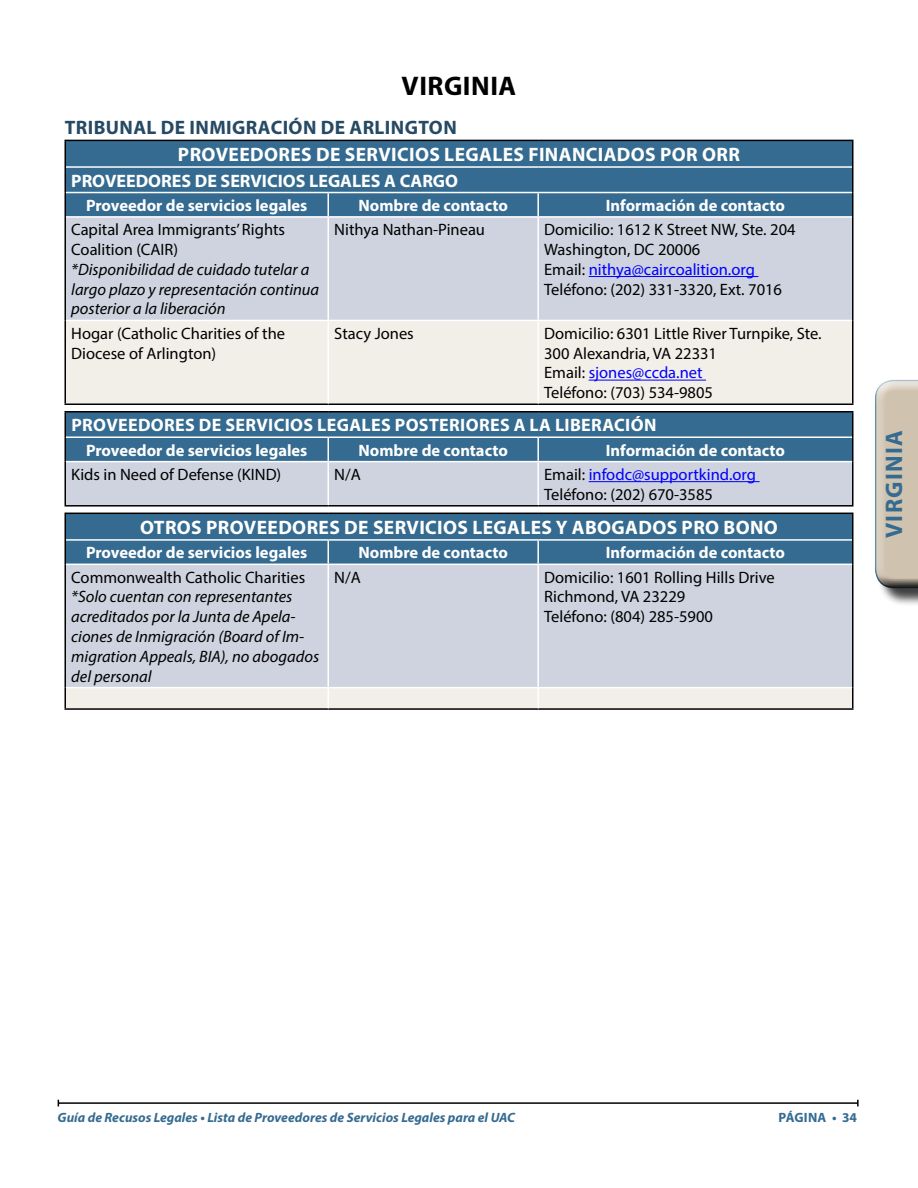
<style>
.page{position:relative;width:918px;height:1188px;background:#fff}
.page>*{position:absolute;margin:0;border:0;box-sizing:border-box;transform-origin:0 0}
.Text_style{font:700 27px "Myriad Pro";letter-spacing:.02em;color:#000}
.Text_style-2{font:700 24px "Myriad Pro";letter-spacing:.06em;color:#356b91}
.Providers_heading_Sp{font:700 19.5px "Myriad Pro";letter-spacing:.02em;color:#fff}
.Text_style-3{font:700 19.5px "Myriad Pro";letter-spacing:.02em;color:#264a64}
.Incare_and_Postrelea{font:700 18px "Myriad Pro";letter-spacing:.02em;color:#fff}
.Incare_and_Postrelea-2{font:700 18px "Myriad Pro";color:#fff}
.Text_style-4{font:16.5px/19.8px "Myriad Pro";color:#000}
.Text_style-5{font:italic 16.5px/19.8px "Myriad Pro";color:#000}
.Table_headins{font:700 16.5px "Myriad Pro";color:#fff}
.t1{font:italic 700 13.5px "Myriad Pro";color:#356b91}
.t2{font:700 13.5px "Myriad Pro";letter-spacing:.01em;color:#356b91}
.s1{font-style:normal}
.s2{color:#00f}
</style>
<div class="page">
<hr style="left:58px;top:1102px;width:800px;height:2px;background:#000">
<div style="left:66px;top:141px;width:786px;height:75px;background:#356b91"></div>
<div style="left:66px;top:218px;width:786px;height:102px;background:#ced3df"></div>
<div style="left:66px;top:321px;width:786px;height:83px;background:#f2efe9"></div>
<hr style="left:64px;top:140px;width:264px;height:1px;background:#000">
<hr style="left:64px;top:141px;width:2px;height:26px;background:#000">
<hr style="left:328px;top:140px;width:210px;height:1px;background:#000">
<hr style="left:538px;top:140px;width:315px;height:1px;background:#000">
<hr style="left:852px;top:141px;width:2px;height:26px;background:#000">
<hr style="left:64px;top:167px;width:2px;height:26px;background:#000">
<hr style="left:852px;top:167px;width:2px;height:26px;background:#000">
<hr style="left:64px;top:193px;width:2px;height:24px;background:#000">
<hr style="left:852px;top:193px;width:2px;height:24px;background:#000">
<hr style="left:64px;top:217px;width:2px;height:103px;background:#000">
<hr style="left:852px;top:217px;width:2px;height:103px;background:#000">
<hr style="left:64px;top:320px;width:2px;height:84px;background:#000">
<hr style="left:852px;top:320px;width:2px;height:84px;background:#000">
<hr style="left:64px;top:404px;width:264px;height:1px;background:#000">
<hr style="left:328px;top:404px;width:210px;height:1px;background:#000">
<hr style="left:538px;top:404px;width:315px;height:1px;background:#000">
<hr style="left:327px;top:193px;width:2px;height:23px;background:#fff">
<hr style="left:537px;top:193px;width:2px;height:23px;background:#fff">
<hr style="left:327px;top:218px;width:2px;height:102px;background:#fff">
<hr style="left:537px;top:218px;width:2px;height:102px;background:#fff">
<hr style="left:327px;top:321px;width:2px;height:83px;background:#fff">
<hr style="left:537px;top:321px;width:2px;height:83px;background:#fff">
<hr style="left:66px;top:166px;width:262px;height:2px;background:#fff">
<hr style="left:328px;top:166px;width:210px;height:2px;background:#fff">
<hr style="left:538px;top:166px;width:314px;height:2px;background:#fff">
<hr style="left:66px;top:192px;width:262px;height:1px;background:#fff">
<hr style="left:328px;top:192px;width:210px;height:1px;background:#fff">
<hr style="left:538px;top:192px;width:314px;height:1px;background:#fff">
<hr style="left:589px;top:276px;width:169px;height:1px;background:#00f">
<hr style="left:589px;top:380px;width:117px;height:1px;background:#00f">
<svg style="left:66px;top:412px;width:786px;height:93px;background:#7d9cb5"></svg>
<hr style="left:64px;top:411px;width:264px;height:1px;background:#000">
<hr style="left:64px;top:412px;width:2px;height:25px;background:#000">
<hr style="left:328px;top:411px;width:210px;height:1px;background:#000">
<hr style="left:538px;top:411px;width:315px;height:1px;background:#000">
<hr style="left:852px;top:412px;width:2px;height:25px;background:#000">
<hr style="left:64px;top:437px;width:2px;height:25px;background:#000">
<hr style="left:852px;top:437px;width:2px;height:25px;background:#000">
<hr style="left:64px;top:462px;width:2px;height:43px;background:#000">
<hr style="left:852px;top:462px;width:2px;height:43px;background:#000">
<hr style="left:64px;top:505px;width:264px;height:2px;background:#000">
<hr style="left:328px;top:505px;width:210px;height:2px;background:#000">
<hr style="left:538px;top:505px;width:315px;height:2px;background:#000">
<hr style="left:327px;top:438px;width:2px;height:23px;background:#fff">
<hr style="left:537px;top:438px;width:2px;height:23px;background:#fff">
<hr style="left:327px;top:462px;width:2px;height:43px;background:#fff">
<hr style="left:537px;top:462px;width:2px;height:43px;background:#fff">
<hr style="left:66px;top:436px;width:262px;height:2px;background:#fff">
<hr style="left:328px;top:436px;width:210px;height:2px;background:#fff">
<hr style="left:538px;top:436px;width:314px;height:2px;background:#fff">
<hr style="left:66px;top:461px;width:262px;height:1px;background:#fff">
<hr style="left:328px;top:461px;width:210px;height:1px;background:#fff">
<hr style="left:538px;top:461px;width:314px;height:1px;background:#fff">
<hr style="left:589px;top:481px;width:171px;height:1px;background:#00f">
<div style="left:65px;top:513px;width:788px;height:27px;background:#356b91"></div>
<div style="left:66px;top:541px;width:786px;height:23px;background:#356b91"></div>
<div style="left:66px;top:565px;width:786px;height:122px;background:#ced3df"></div>
<div style="left:66px;top:688px;width:786px;height:20px;background:#f2efe9"></div>
<hr style="left:64px;top:513px;width:264px;height:1px;background:#000">
<hr style="left:64px;top:514px;width:2px;height:26px;background:#000">
<hr style="left:328px;top:513px;width:210px;height:1px;background:#000">
<hr style="left:538px;top:513px;width:315px;height:1px;background:#000">
<hr style="left:852px;top:514px;width:2px;height:26px;background:#000">
<hr style="left:64px;top:540px;width:2px;height:24px;background:#000">
<hr style="left:852px;top:540px;width:2px;height:24px;background:#000">
<hr style="left:64px;top:564px;width:2px;height:124px;background:#000">
<hr style="left:852px;top:564px;width:2px;height:124px;background:#000">
<hr style="left:64px;top:688px;width:2px;height:20px;background:#000">
<hr style="left:852px;top:688px;width:2px;height:20px;background:#000">
<hr style="left:64px;top:708px;width:264px;height:2px;background:#000">
<hr style="left:328px;top:708px;width:210px;height:2px;background:#000">
<hr style="left:538px;top:708px;width:315px;height:2px;background:#000">
<hr style="left:327px;top:541px;width:2px;height:23px;background:#fff">
<hr style="left:537px;top:541px;width:2px;height:23px;background:#fff">
<hr style="left:327px;top:565px;width:2px;height:122px;background:#fff">
<hr style="left:537px;top:565px;width:2px;height:122px;background:#fff">
<hr style="left:327px;top:688px;width:2px;height:20px;background:#fff">
<hr style="left:537px;top:688px;width:2px;height:20px;background:#fff">
<hr style="left:66px;top:539px;width:262px;height:2px;background:#fff">
<hr style="left:328px;top:539px;width:210px;height:2px;background:#fff">
<hr style="left:538px;top:539px;width:314px;height:2px;background:#fff">
<div style="left:877px;top:381px;width:41px;height:226px;background:#000;opacity:.75"></div>
<div style="left:869px;top:372px;width:49px;height:218px;background:#000;opacity:.75"></div>
<p class="Text_style" style="left:402px;top:69px;width:116px">VIRGINIA</p>
<p class="Text_style-3" style="left:65px;top:114px;width:394px">TRIBUNAL DE INMIGRACIÓN DE ARLINGTON</p>
<p class="Providers_heading_Sp" style="left:178px;top:142px;width:564px">PROVEEDORES DE SERVICIOS LEGALES FINANCIADOS POR ORR</p>
<p class="Incare_and_Postrelea-2" style="left:71px;top:169px;width:388px">PROVEEDORES DE SERVICIOS LEGALES A CARGO</p>
<p class="Table_headins" style="left:86px;top:195px;width:223px">Proveedor de servicios legales</p>
<p class="Table_headins" style="left:359px;top:195px;width:151px">Nombre de contacto</p>
<p class="Table_headins" style="left:606px;top:195px;width:181px">Información de contacto</p>
<p class="Text_style-5" style="left:71px;top:220px;width:249px"><span class="s1">Capital Area Immigrants’ Rights<br>Coalition (CAIR)<br></span>*Disponibilidad de cuidado tutelar a largo plazo y representación continua posterior a la liberación</p>
<p class="Text_style-4" style="left:334px;top:220px;width:152px">Nithya Nathan-Pineau</p>
<p class="Text_style-4" style="left:544px;top:220px;width:253px">Domicilio: 1612 K Street NW, Ste. 204<br>Washington, DC 20006<br>Email: <span class="s2">nithya@caircoalition.org<br></span>Teléfono: (202) 331-3320, Ext. 7016</p>
<p class="Text_style-4" style="left:71px;top:323px;width:215px">Hogar (Catholic Charities of the<br>Diocese of Arlington)</p>
<p class="Text_style-4" style="left:334px;top:323px;width:81px">Stacy Jones</p>
<p class="Text_style-4" style="left:544px;top:323px;width:279px">Domicilio: 6301 Little River Turnpike, Ste.<br>300 Alexandria, VA 22331<br>Email: <span class="s2">sjones@ccda.net<br></span>Teléfono: (703) 534-9805</p>
<p class="Incare_and_Postrelea" style="left:71px;top:413px;width:586px">PROVEEDORES DE SERVICIOS LEGALES POSTERIORES A LA LIBERACIÓN</p>
<p class="Table_headins" style="left:86px;top:439px;width:223px">Proveedor de servicios legales</p>
<p class="Table_headins" style="left:359px;top:439px;width:151px">Nombre de contacto</p>
<p class="Table_headins" style="left:606px;top:439px;width:181px">Información de contacto</p>
<p class="Text_style-4" style="left:71px;top:464px;width:212px">Kids in Need of Defense (KIND)</p>
<p class="Text_style-4" style="left:334px;top:464px;width:28px">N/A</p>
<p class="Text_style-4" style="left:544px;top:464px;width:213px">Email: <span class="s2">infodc@supportkind.org<br></span>Teléfono: (202) 670-3585</p>
<p class="Providers_heading_Sp" style="left:140px;top:515px;width:639px">OTROS PROVEEDORES DE SERVICIOS LEGALES Y ABOGADOS PRO BONO</p>
<p class="Table_headins" style="left:86px;top:542px;width:223px">Proveedor de servicios legales</p>
<p class="Table_headins" style="left:359px;top:542px;width:151px">Nombre de contacto</p>
<p class="Table_headins" style="left:606px;top:542px;width:181px">Información de contacto</p>
<p class="Text_style-5" style="left:71px;top:567px;width:249px"><span class="s1">Commonwealth Catholic Charities </span>*Solo cuentan con representantes acreditados por la Junta de Apela&shy;ciones de Inmigración (Board of Im&shy;migration Appeals, BIA), no abogados del personal</p>
<p class="Text_style-4" style="left:334px;top:567px;width:28px">N/A</p>
<p class="Text_style-4" style="left:544px;top:567px;width:232px">Domicilio: 1601 Rolling Hills Drive<br>Richmond, VA 23229<br>Teléfono: (804) 285-5900</p>
<p class="Text_style-2" style="left:879px;top:538px;width:110px;rotate:-90deg">VIRGINIA</p>
<p class="t1" style="left:58px;top:1109px;width:459px">Guía de Recusos Legales • Lista de Proveedores de Servicios Legales para el UAC</p>
<p class="t2" style="left:778px;top:1109px;width:80px">PÁGINA • 34</p>
</div>
